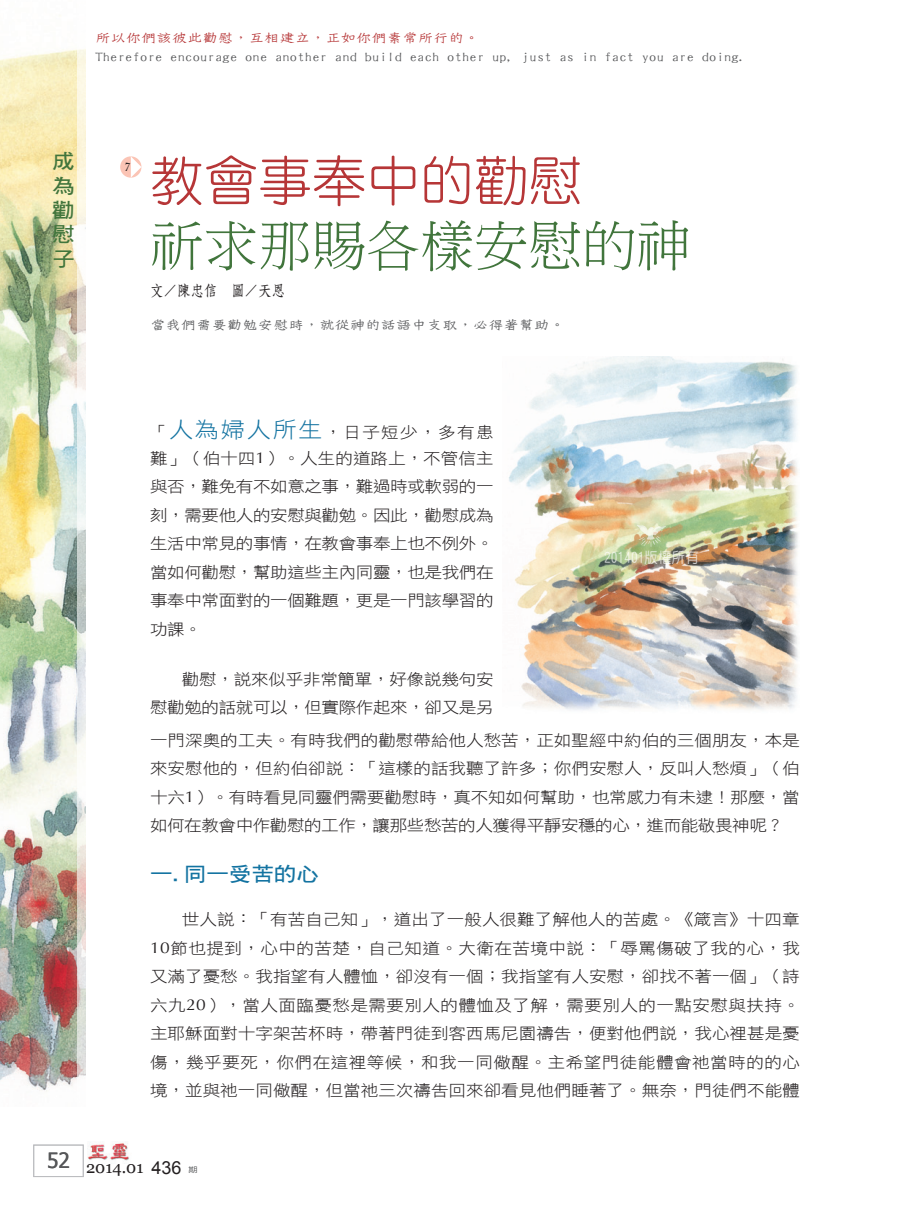
<style>
.page{position:relative;width:919px;height:1217px;background:#fff}
.page>*{position:absolute;margin:0;border:0;box-sizing:border-box;transform-origin:0 0}
.題目{font:54px/64.8px "DF Ming W3 WIN BF";color:#41753c}
.大標{font:20.25px "DF Hei W7 WIN BF";color:#1373a1;scale:1.11 1}
.t1{font:20.25px/24.3px "DF Hei W7 WIN BF";color:#41753c;text-align:justify;scale:1.11 1}
.t2{font:16.5px "Georgia";color:#231f20}
.Normal-首段{font:15.75px/28.5px "DF Hei W3 WIN BF";letter-spacing:-.025em;color:#231f20;text-align:justify;scale:1.11 1}
.Normal-首段-2{font:15.75px/25.3px "DF Hei W3 WIN BF";color:#231f20;scale:1.11 1}
.t3{font:15px "DF Yuan W5 WIN BF";color:#fff;scale:.9 1}
.題目-2{font:15px "DF Fang Song W6 WIN BF";color:#231f20;scale:.9 1}
.眉批{font:14.1px "DF Tie Xian W3 WIN BF";letter-spacing:-.025em;color:#57585a;scale:1.11 1}
.t4{font:14.1px "DF Tie Xian W3 WIN BF";letter-spacing:-.025em;color:#b63637;scale:1.11 1}
.t5{font:14.1px "Oxford";color:#231f20;scale:.87 1}
.t6{font:7.5px "DF Hei W5 WIN BF";color:#57585a;scale:1.25 1}
.s1{font-family:"DF Yuan W3 WIN BF";color:#b63637}
.s2{font-size:21.6px;color:#1373a1}
.s3{font-family:"Optima"}
.s4{font-family:"Arial";font-size:18px}
</style>
<div class="page">
<img style="left:88px;top:1143px;width:41px;height:18px">
<img style="left:0;top:49px;width:77px;height:1043px">
<div style="left:33px;top:1144px;width:50px;height:32px;border:1px solid #bcbdc0"></div>
<svg style="left:77px;top:49px;width:9px;height:1029px"></svg>
<svg style="left:120px;top:156px;width:21px;height:22px"></svg>
<img style="left:509px;top:356px;width:289px;height:354px">
<svg style="left:636px;top:524px;width:30px;height:22px"></svg>
<p class="t4" style="left:95px;top:31px;width:348px">所以你們該彼此勸慰，互相建立，正如你們素常所行的。</p>
<p class="眉批" style="left:95px;top:50px;width:588px">Therefore encourage one another and build each other up, just as in fact you are doing.</p>
<p class="t1" style="left:52px;top:149px;width:21px">成為勸慰子</p>
<p class="t5" style="left:124px;top:159px;width:8px">7</p>
<p class="題目" style="left:150px;top:148px;width:541px"><span class="s1">教會事奉中的勸慰<br></span>祈求那賜各樣安慰的神</p>
<p class="題目-2" style="left:150px;top:283px;width:151px">文／陳忠信 圖／天恩</p>
<p class="眉批" style="left:150px;top:318px;width:375px">當我們需要勸勉安慰時，就從神的話語中支取，必得著幫助。</p>
<p class="Normal-首段-2" style="left:150px;top:420px;width:311px">「<span class="s2">人為婦人所生</span>，日子短少，多有患難」（伯十四<span class="s3">1</span>）。人生的道路上，不管信主</p>
<p class="Normal-首段" style="left:150px;top:472px;width:311px">與否，難免有不如意之事，難過時或軟弱的一刻，需要他人的安慰與勸勉。因此，勸慰成為生活中常見的事情，在教會事奉上也不例外。當如何勸慰，幫助這些主內同靈，也是我們在事奉中常面對的一個難題，更是一門該學習的功課。</p>
<p class="Normal-首段" style="left:150px;top:664px;width:311px;text-align:right">勸慰，說來似乎非常簡單，好像說幾句安<br>慰勸勉的話就可以，但實際作起來，卻又是另</p>
<p class="t3" style="left:604px;top:549px;width:106px">201401版權所有</p>
<p class="Normal-首段" style="left:150px;top:725px;width:587px">一門深奧的工夫。有時我們的勸慰帶給他人愁苦，正如聖經中約伯的三個朋友，本是來安慰他的，但約伯卻說：「這樣的話我聽了許多；你們安慰人，反叫人愁煩」（伯十六<span class="s3">1</span>）。有時看見同靈們需要勸慰時，真不知如何幫助，也常感力有未逮！那麼，當如何在教會中作勸慰的工作，讓那些愁苦的人獲得平靜安穩的心，進而能敬畏神呢？</p>
<p class="大標" style="left:150px;top:863px;width:154px">一.同一受苦的心</p>
<p class="Normal-首段" style="left:150px;top:904px;width:587px;text-indent:32px">世人說：「有苦自己知」，道出了一般人很難了解他人的苦處。《箴言》十四章<span class="s3">10</span>節也提到，心中的苦楚，自己知道。大衛在苦境中說：「辱罵傷破了我的心，我又滿了憂愁。我指望有人體恤，卻沒有一個；我指望有人安慰，卻找不著一個」（詩六九<span class="s3">20</span>），當人面臨憂愁是需要別人的體恤及了解，需要別人的一點安慰與扶持。主耶穌面對十字架苦杯時，帶著門徒到客西馬尼園禱告，便對他們說，我心裡甚是憂傷，幾乎要死，你們在這裡等候，和我一同儆醒。主希望門徒能體會祂當時的的心境，並與祂一同儆醒，但當祂三次禱告回來卻看見他們睡著了。無奈，門徒們不能體</p>
<p class="t2" style="left:47px;top:1156px;width:136px"><sup>52</sup> 2014.01 <span class="s4">436</span></p>
<p class="t6" style="left:188px;top:1165px;width:9px">期</p>
</div>
